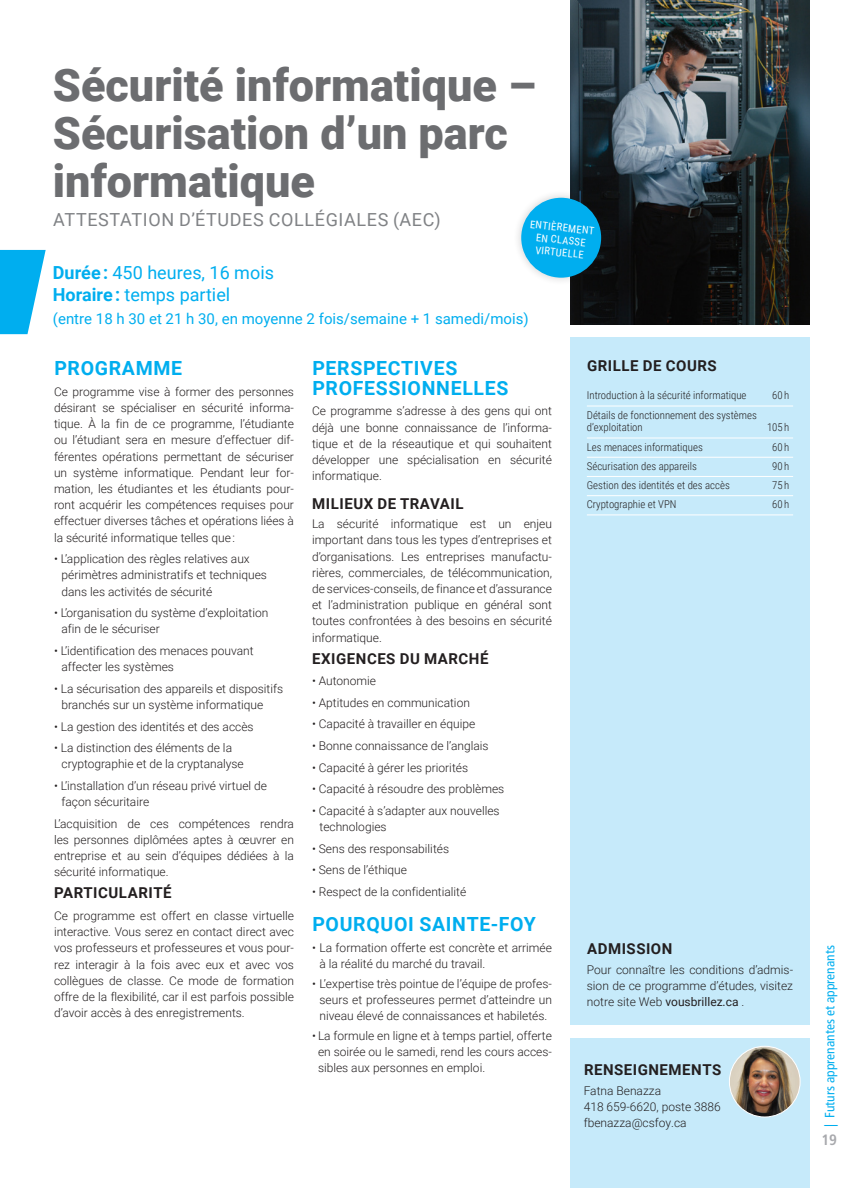
<style>
.page{position:relative;width:864px;height:1188px;background:#fff}
.page>*{position:absolute;margin:0;border:0;box-sizing:border-box;transform-origin:0 0}
.Titre_Programme{font:900 45px/48px "Roboto";color:#6c6d70}
.titre_1{font:700 19.5px/19.5px "Roboto";letter-spacing:.035em;color:#00aeef}
.Duree_et_horaire{font:18px "Roboto";color:#00aeef}
.Titre_Programme-2{font:18px "Roboto";letter-spacing:.035em;color:#808285}
.Duree_et_horaire-2{font:15px "Roboto";color:#00aeef}
.titre_2{font:700 15px "Roboto";letter-spacing:.035em;color:#231f20}
.Texte_courant{font:700 15px "Roboto";letter-spacing:.035em;color:#231f20}
.t1{font:700 condensed 15px "Frutiger LT Std";color:#a8a9ad}
.t2{font:condensed 13.5px "Frutiger LT Std";color:#00aeef}
.Texte_courant-2{font:300 12px/16.2px "Roboto";color:#231f20}
.Texte_courant_énumération{font:300 12px/16.2px "Roboto";color:#231f20;text-align:justify}
.t3{font:300 10.8px/12.8px "Roboto Condensed";color:#231f20}
.Marche_à_suivre{font:10.5px "Roboto Condensed";color:#fff}
.s1{font-weight:700}
.s2{font-weight:400}
</style>
<div class="page">
<div style="left:570px;top:337px;width:240px;height:688px;background:#c6eafa"></div>
<div style="left:570px;top:1038px;width:240px;height:150px;background:#c6eafa"></div>
<hr style="left:587px;top:406px;width:206px;height:1px;background:#fff">
<hr style="left:587px;top:438px;width:206px;height:1px;background:#fff">
<hr style="left:587px;top:457px;width:206px;height:1px;background:#fff">
<hr style="left:587px;top:476px;width:206px;height:1px;background:#fff">
<hr style="left:587px;top:495px;width:206px;height:1px;background:#fff">
<hr style="left:587px;top:515px;width:206px;height:1px;background:#fff">
<img style="left:570px;top:0;width:240px;height:324px">
<svg style="left:0;top:250px;width:46px;height:84px"></svg>
<div style="left:513px;top:190px;width:96px;height:96px;background:#231f20;opacity:.2"></div>
<div style="left:521px;top:198px;width:80px;height:80px;background:#00aeef;border-radius:50%"></div>
<img style="left:729px;top:1046px;width:71px;height:71px;border-radius:35px">
<div style="left:729px;top:1046px;width:71px;height:71px;border:1px solid #fff;border-radius:50%"></div>
<p class="Titre_Programme" style="left:53px;top:60px;width:484px">Sécurité informatique –<br>Sécurisation d’un parc informatique</p>
<p class="Titre_Programme-2" style="left:53px;top:207px;width:389px">ATTESTATION D’ÉTUDES COLLÉGIALES (AEC)</p>
<p class="Duree_et_horaire" style="left:53px;top:260px;width:223px"><span class="s1">Durée :</span> 450 heures, 16 mois</p>
<p class="Duree_et_horaire" style="left:53px;top:282px;width:179px"><span class="s1">Horaire :</span> temps partiel</p>
<p class="Duree_et_horaire-2" style="left:53px;top:308px;width:477px">(entre 18 h 30 et 21 h 30, en moyenne 2 fois/semaine + 1 samedi/mois)</p>
<p class="Marche_à_suivre" style="left:531px;top:217px;width:66px;rotate:6deg">ENTIÈREMENT</p>
<p class="Marche_à_suivre" style="left:537px;top:230px;width:51px;rotate:6deg">EN CLASSE</p>
<p class="Marche_à_suivre" style="left:536px;top:242px;width:50px;rotate:6deg">VIRTUELLE</p>
<p class="titre_1" style="left:54px;top:358px;width:129px">PROGRAMME</p>
<p class="Texte_courant-2" style="left:54px;top:383px;width:242px;text-align:justify">Ce programme vise à former des personnes désirant se spécialiser en sécurité informa&shy;tique. À la fin de ce programme, l’étudiante ou l’étudiant sera en mesure d’effectuer dif&shy;férentes opérations permettant de sécuriser un système informatique. Pendant leur for&shy;mation, les étudiantes et les étudiants pour&shy;ront acquérir les compétences requises pour effectuer diverses tâches et opérations liées à la sécurité informatique telles que :</p>
<p class="Texte_courant-2" style="left:62px;top:550px;width:207px;text-indent:-8px">• L’application des règles relatives aux périmètres administratifs et techniques dans les activités de sécurité</p>
<p class="Texte_courant-2" style="left:62px;top:604px;width:208px;text-indent:-8px">• L’organisation du système d’exploitation afin de le sécuriser</p>
<p class="Texte_courant-2" style="left:62px;top:642px;width:194px;text-indent:-8px">• L’identification des menaces pouvant affecter les systèmes</p>
<p class="Texte_courant-2" style="left:62px;top:680px;width:223px;text-indent:-8px">• La sécurisation des appareils et dispositifs branchés sur un système informatique</p>
<p class="Texte_courant-2" style="left:54px;top:718px;width:201px">• La gestion des identités et des accès</p>
<p class="Texte_courant-2" style="left:62px;top:739px;width:184px;text-indent:-8px">• La distinction des éléments de la cryptographie et de la cryptanalyse</p>
<p class="Texte_courant-2" style="left:62px;top:777px;width:207px;text-indent:-8px">• L’installation d’un réseau privé virtuel de façon sécuritaire</p>
<p class="Texte_courant-2" style="left:54px;top:815px;width:242px;text-align:justify">L’acquisition de ces compétences rendra les personnes diplômées aptes à œuvrer en entreprise et au sein d’équipes dédiées à la sécurité informatique.</p>
<p class="Texte_courant" style="left:54px;top:883px;width:119px">PARTICULARITÉ</p>
<p class="Texte_courant-2" style="left:54px;top:907px;width:241px;text-align:justify">Ce programme est offert en classe virtuelle interactive. Vous serez en contact direct avec vos professeurs et professeures et vous pour&shy;rez interagir à la fois avec eux et avec vos collègues de classe. Ce mode de formation offre de la flexibilité, car il est parfois possible d’avoir accès à des enregistrements.</p>
<p class="titre_1" style="left:312px;top:358px;width:198px">PERSPECTIVES<br>PROFESSIONNELLES</p>
<p class="Texte_courant-2" style="left:312px;top:403px;width:242px;text-align:justify">Ce programme s’adresse à des gens qui ont déjà une bonne connaissance de l’informa&shy;tique et de la réseautique et qui souhaitent développer une spécialisation en sécurité informatique.</p>
<p class="titre_2" style="left:312px;top:493px;width:153px">MILIEUX DE TRAVAIL</p>
<p class="Texte_courant-2" style="left:312px;top:515px;width:242px;text-align:justify">La sécurité informatique est un enjeu important dans tous les types d’entreprises et d’organisations. Les entreprises manufactu&shy;rières, commerciales, de télécommunication, de services-conseils, de finance et d’assurance et l’administration publique en général sont toutes confrontées à des besoins en sécurité informatique.</p>
<p class="Texte_courant" style="left:312px;top:648px;width:178px">EXIGENCES DU MARCHÉ</p>
<p class="Texte_courant-2" style="left:312px;top:672px;width:66px">• Autonomie</p>
<p class="Texte_courant-2" style="left:312px;top:694px;width:159px">• Aptitudes en communication</p>
<p class="Texte_courant-2" style="left:312px;top:716px;width:165px">• Capacité à travailler en équipe</p>
<p class="Texte_courant-2" style="left:312px;top:737px;width:178px">• Bonne connaissance de l’anglais</p>
<p class="Texte_courant-2" style="left:312px;top:759px;width:158px">• Capacité à gérer les priorités</p>
<p class="Texte_courant-2" style="left:312px;top:780px;width:194px">• Capacité à résoudre des problèmes</p>
<p class="Texte_courant-2" style="left:320px;top:802px;width:182px;text-indent:-8px">• Capacité à s’adapter aux nouvelles technologies</p>
<p class="Texte_courant-2" style="left:312px;top:840px;width:139px">• Sens des responsabilités</p>
<p class="Texte_courant-2" style="left:312px;top:861px;width:97px">• Sens de l’éthique</p>
<p class="Texte_courant-2" style="left:312px;top:883px;width:156px">• Respect de la confidentialité</p>
<p class="titre_1" style="left:312px;top:914px;width:225px">POURQUOI SAINTE-FOY</p>
<p class="Texte_courant_énumération" style="left:320px;top:939px;width:234px;text-indent:-8px">• La formation offerte est concrète et arrimée à la réalité du marché du travail.</p>
<p class="Texte_courant_énumération" style="left:320px;top:975px;width:234px;text-indent:-8px">• L’expertise très pointue de l’équipe de profes&shy;seurs et professeures permet d’atteindre un niveau élevé de connaissances et habiletés.</p>
<p class="Texte_courant_énumération" style="left:318px;top:1027px;width:235px;text-indent:-6px">• La formule en ligne et à temps partiel, offerte en soirée ou le samedi, rend les cours acces&shy;sibles aux personnes en emploi.</p>
<p class="titre_2" style="left:587px;top:355px;width:131px">GRILLE DE COURS</p>
<p class="t3" style="left:587px;top:389px;width:161px">Introduction à la sécurité informatique</p>
<p class="t3" style="left:772px;top:389px;width:19px">60 h</p>
<p class="t3" style="left:587px;top:408px;width:172px">Détails de fonctionnement des systèmes d’exploitation</p>
<p class="t3" style="left:767px;top:421px;width:24px">105 h</p>
<p class="t3" style="left:587px;top:440px;width:117px">Les menaces informatiques</p>
<p class="t3" style="left:772px;top:440px;width:19px">60 h</p>
<p class="t3" style="left:587px;top:459px;width:112px">Sécurisation des appareils</p>
<p class="t3" style="left:772px;top:459px;width:19px">90 h</p>
<p class="t3" style="left:587px;top:478px;width:144px">Gestion des identités et des accès</p>
<p class="t3" style="left:772px;top:478px;width:19px">75 h</p>
<p class="t3" style="left:587px;top:498px;width:91px">Cryptographie et VPN</p>
<p class="t3" style="left:772px;top:498px;width:19px">60 h</p>
<p class="titre_2" style="left:587px;top:938px;width:87px">ADMISSION</p>
<p class="Texte_courant-2" style="left:587px;top:961px;width:208px;text-align:justify">Pour connaître les conditions d’admis&shy;sion de ce programme d’études, visitez notre site Web <span class="s2">vousbrillez.ca</span> .</p>
<p class="titre_2" style="left:584px;top:1060px;width:139px">RENSEIGNEMENTS</p>
<p class="Texte_courant-2" style="left:584px;top:1082px;width:139px">Fatna Benazza<br>418 659-6620, poste 3886 fbenazza@csfoy.ca</p>
<p class="t2" style="left:822px;top:1127px;width:183px;rotate:-90deg">| Futurs apprenantes et apprenants</p>
<p class="t1" style="left:821px;top:1131px;width:17px">19</p>
</div>
